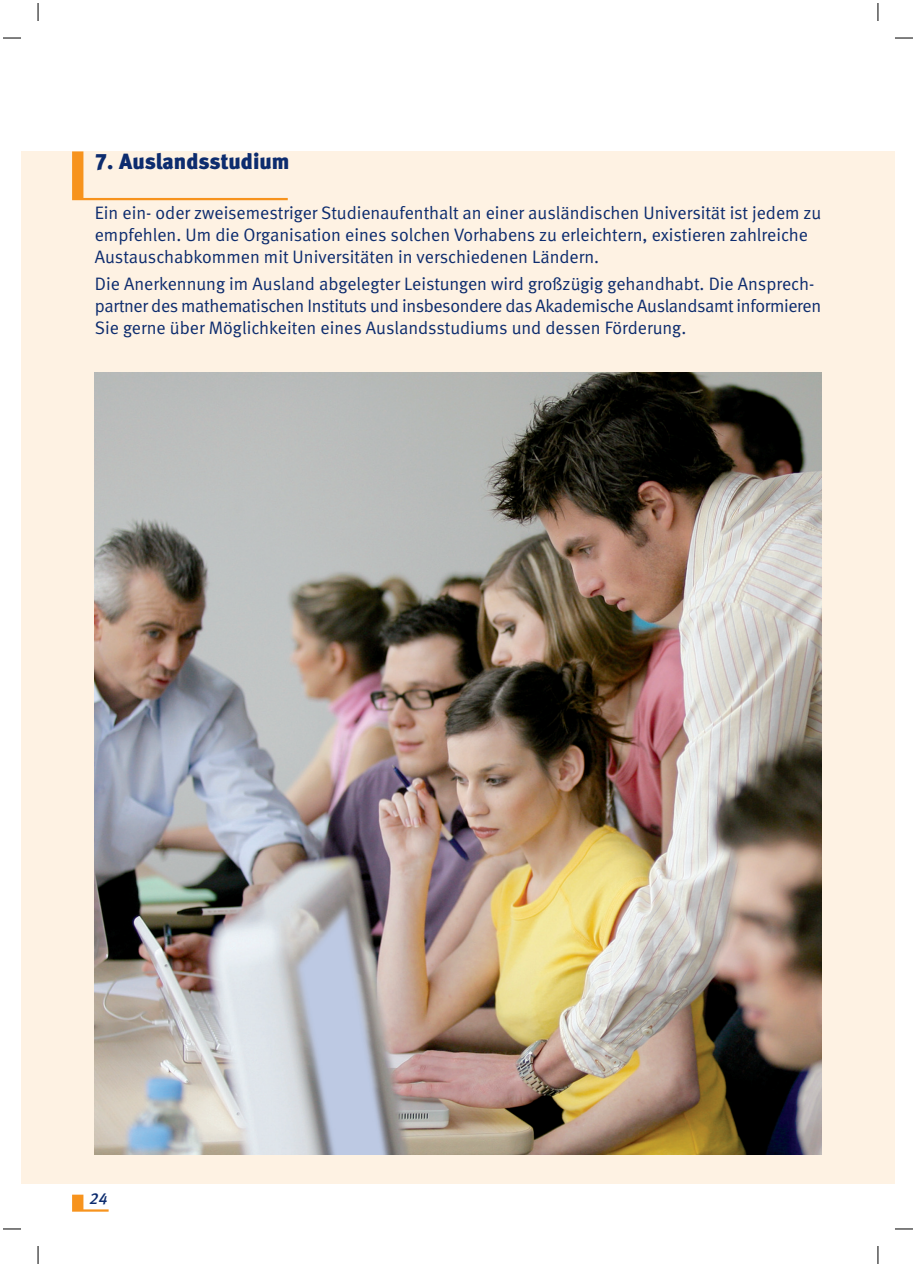
<style>
.page{position:relative;width:916px;height:1267px;background:#fff}
.page>*{position:absolute;margin:0;border:0;box-sizing:border-box;transform-origin:0 0}
.t1{font:22px "Meta Black LF";color:#0d2c6e}
.t2{font:18px/22px "Meta Normal LF";color:#0d2c6e}
.t3{font:italic 16px "Meta Medium LF";color:#0d2c6e}
</style>
<div class="page">
<svg style="left:3px;top:1228px;width:18px;height:1px"></svg>
<svg style="left:38px;top:1246px;width:1px;height:18px"></svg>
<svg style="left:3px;top:38px;width:18px;height:1px"></svg>
<svg style="left:38px;top:3px;width:1px;height:18px"></svg>
<svg style="left:895px;top:38px;width:17px;height:1px"></svg>
<svg style="left:877px;top:3px;width:1px;height:18px"></svg>
<svg style="left:895px;top:1228px;width:17px;height:1px"></svg>
<svg style="left:877px;top:1246px;width:1px;height:18px"></svg>
<div style="left:21px;top:151px;width:873px;height:1032px;background:#fef2e3"></div>
<svg style="left:72px;top:1194px;width:37px;height:17px"></svg>
<svg style="left:72px;top:151px;width:215px;height:49px"></svg>
<img style="left:95px;top:372px;width:725px;height:782px">
<p class="t1" style="left:95px;top:153px;width:196px">7. Auslandsstudium</p>
<p class="t2" style="left:95px;top:203px;width:727px">Ein ein- oder zweisemestriger Studienaufenthalt an einer ausländischen Universität ist jedem zu empfehlen. Um die Organisation eines solchen Vorhabens zu erleichtern, existieren zahlreiche<br>Austauschabkommen mit Universitäten in verschiedenen Ländern.</p>
<p class="t2" style="left:95px;top:274px;width:727px">Die Anerkennung im Ausland abgelegter Leistungen wird großzügig gehandhabt. Die Ansprech&shy;partner des mathematischen Instituts und insbesondere das Akademische Auslandsamt informieren<br>Sie gerne über Möglichkeiten eines Auslandsstudiums und dessen Förderung.</p>
<p class="t3" style="left:89px;top:1192px;width:19px">24</p>
</div>
